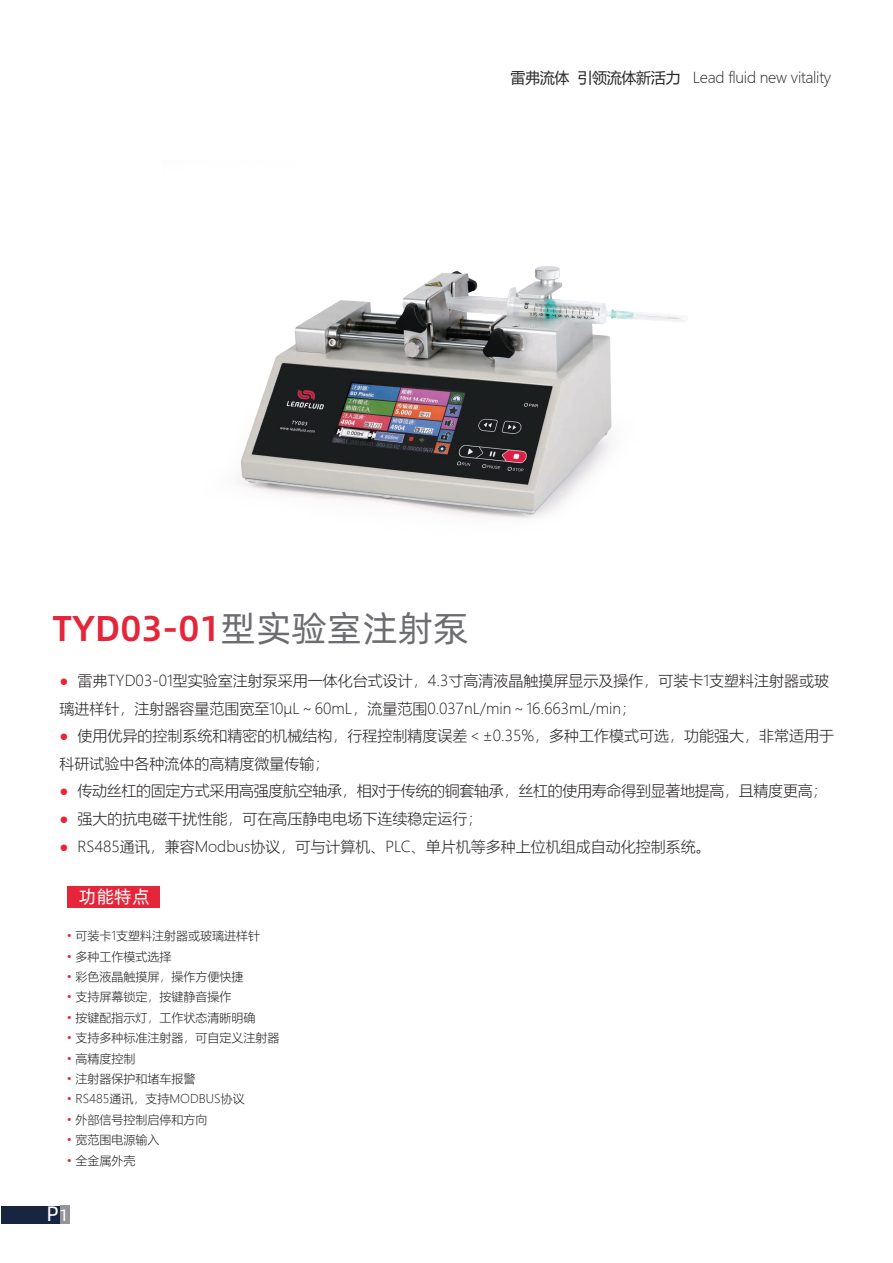
<style>
.page{position:relative;width:893px;height:1263px;background:#fff}
.page>*{position:absolute;margin:0;border:0;box-sizing:border-box;transform-origin:0 0}
.t1{font:36px "Alibaba Pu Hui Ti M";color:#e52539}
.t2{font:21px "Alibaba Pu Hui Ti R";color:#fff}
.t3{font:18px "Alibaba Pu Hui Ti R";color:#fff}
.t4{font:15px/27.6px "Microsoft Ya Hei UI Light";color:#231f20}
.t5{font:15px "Microsoft Ya Hei UI Light";letter-spacing:-.02em;color:#231f20}
.t6{font:15px "Microsoft Ya Hei UI Light";letter-spacing:-.02em;color:#262727}
.t7{font:12px "Microsoft Ya Hei UI Light";color:#231f20}
.s1{font-family:"Microsoft Ya Hei UI"}
.s2{font-family:"Alibaba Pu Hui Ti R";color:#6c6d70}
.s3{color:#e52539}
.s4{font-size:16.5px}
</style>
<div class="page">
<div style="left:67px;top:886px;width:92px;height:22px;background:#e52539"></div>
<div style="left:2px;top:1206px;width:68px;height:18px;background:#172541"></div>
<div style="left:60px;top:1206px;width:10px;height:18px;background:#939598"></div>
<img style="left:239px;top:266px;width:443px;height:252px">
<p class="t6" style="left:510px;top:67px;width:322px"><span class="s1">雷弗流体 引领流体新活力</span> Lead fluid new vitality</p>
<h1 class="t1" style="left:52px;top:600px;width:418px">TYD03-01<span class="s2">型实验室注射泵</span></h1>
<p class="t4" style="left:59px;top:666px;width:771px"><span class="s3">●</span> 雷弗TYD03-01型实验室注射泵采用一体化台式设计，4.3寸高清液晶触摸屏显示及操作，可装卡1支塑料注射器或玻璃进样针，注射器容量范围宽至10μL～60mL，流量范围0.037nL/min～16.663mL/min；</p>
<p class="t4" style="left:59px;top:722px;width:776px"><span class="s3">●</span> 使用优异的控制系统和精密的机械结构，行程控制精度误差＜±0.35%，多种工作模式可选，功能强大，非常适用于科研试验中各种流体的高精度微量传输；</p>
<p class="t5" style="left:59px;top:781px;width:769px"><span class="s3">●</span> 传动丝杠的固定方式采用高强度航空轴承，相对于传统的铜套轴承，丝杠的使用寿命得到显著地提高，且精度更高；</p>
<p class="t4" style="left:59px;top:804px;width:424px"><span class="s3">●</span> 强大的抗电磁干扰性能，可在高压静电电场下连续稳定运行；</p>
<p class="t4" style="left:59px;top:832px;width:653px"><span class="s3">●</span> RS485通讯，兼容Modbus协议，可与计算机、PLC、单片机等多种上位机组成自动化控制系统。</p>
<p class="t3" style="left:79px;top:883px;width:72px">功能特点</p>
<p class="t7" style="left:67px;top:928px;width:195px"><span class="s3">•</span> 可装卡1支塑料注射器或玻璃进样针</p>
<p class="t7" style="left:67px;top:948px;width:106px"><span class="s3">•</span> 多种工作模式选择</p>
<p class="t7" style="left:67px;top:969px;width:178px"><span class="s3">•</span> 彩色液晶触摸屏，操作方便快捷</p>
<p class="t7" style="left:67px;top:989px;width:166px"><span class="s3">•</span> 支持屏幕锁定，按键静音操作</p>
<p class="t7" style="left:67px;top:1009px;width:190px"><span class="s3">•</span> 按键配指示灯，工作状态清晰明确</p>
<p class="t7" style="left:67px;top:1030px;width:214px"><span class="s3">•</span> 支持多种标准注射器，可自定义注射器</p>
<p class="t7" style="left:67px;top:1050px;width:70px"><span class="s3">•</span> 高精度控制</p>
<p class="t7" style="left:67px;top:1071px;width:130px"><span class="s3">•</span> 注射器保护和堵车报警</p>
<p class="t7" style="left:67px;top:1091px;width:179px"><span class="s3">•</span> RS485通讯，支持MODBUS协议</p>
<p class="t7" style="left:67px;top:1111px;width:142px"><span class="s3">•</span> 外部信号控制启停和方向</p>
<p class="t7" style="left:67px;top:1132px;width:94px"><span class="s3">•</span> 宽范围电源输入</p>
<p class="t7" style="left:67px;top:1152px;width:70px"><span class="s3">•</span> 全金属外壳</p>
<h2 class="t2" style="left:47px;top:1198px;width:24px">P<span class="s4">1</span></h2>
</div>
